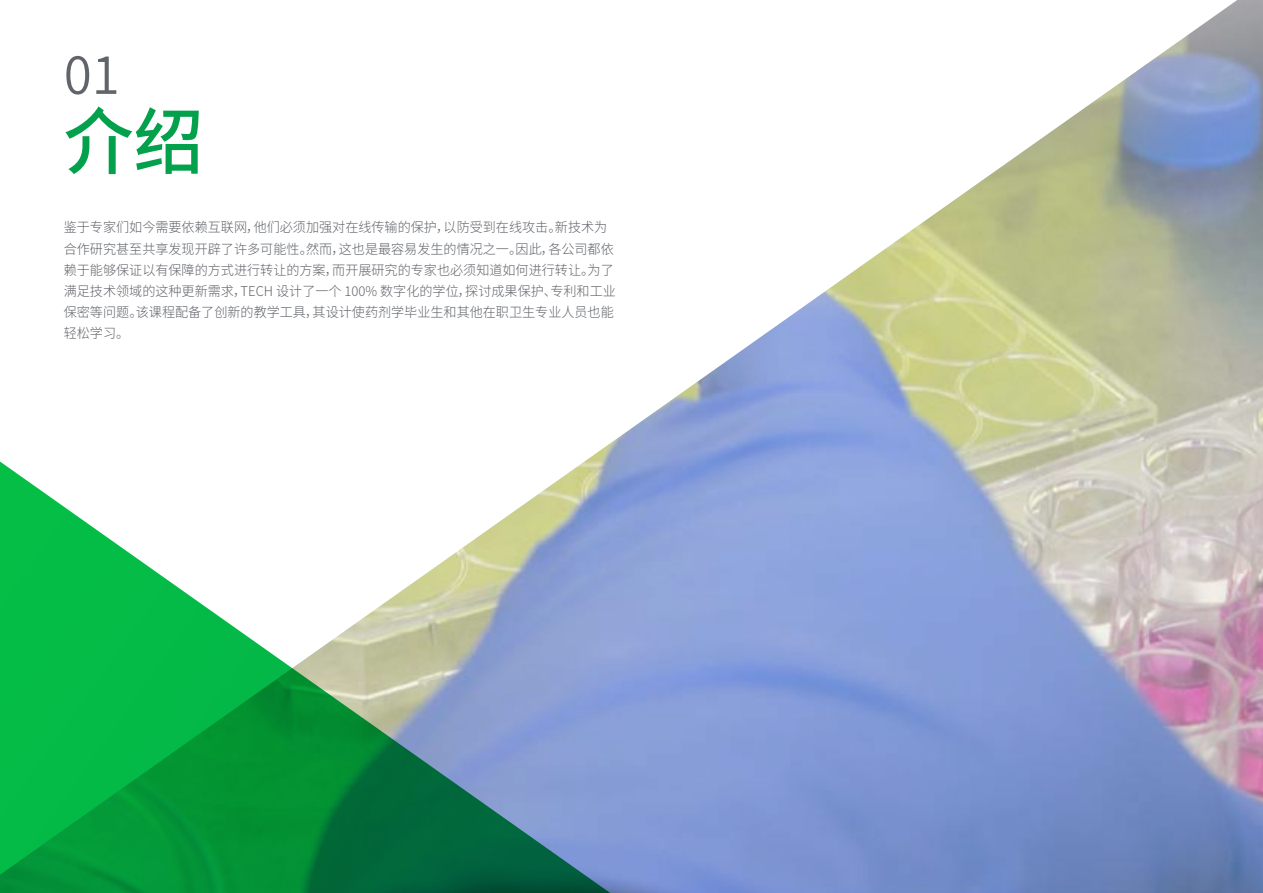
<style>
.page{position:relative;width:1263px;height:893px;background:#fff}
.page>*{position:absolute;margin:0;border:0;box-sizing:border-box;transform-origin:0 0}
.t1{font:500 72px "Source Han Sans CN";color:#04a14d}
.t2{font:52.5px "Source Han Sans CN";color:#61646a}
.t3{font:300 13.5px/21px "Source Han Sans CN";color:#61646a}
</style>
<div class="page">
<img style="left:607px;top:0;width:656px;height:893px">
<svg style="left:0;top:446px;width:640px;height:447px"></svg>
<h2 class="t2" style="left:64px;top:45px;width:57px">01</h2>
<h1 class="t1" style="left:64px;top:101px;width:141px">介绍</h1>
<p class="t3" style="left:64px;top:217px;width:554px">鉴于专家们如今需要依赖互联网，他们必须加强对在线传输的保护，以防受到在线攻击。新技术为合作研究甚至共享发现开辟了许多可能性。然而，这也是最容易发生的情况之一。因此，各公司都依赖于能够保证以有保障的方式进行转让的方案，而开展研究的专家也必须知道如何进行转让。为了满足技术领域的这种更新需求，TECH 设计了一个 100% 数字化的学位，探讨成果保护、专利和工业保密等问题。该课程配备了创新的教学工具，其设计使药剂学毕业生和其他在职卫生专业人员也能轻松学习。</p>
</div>
